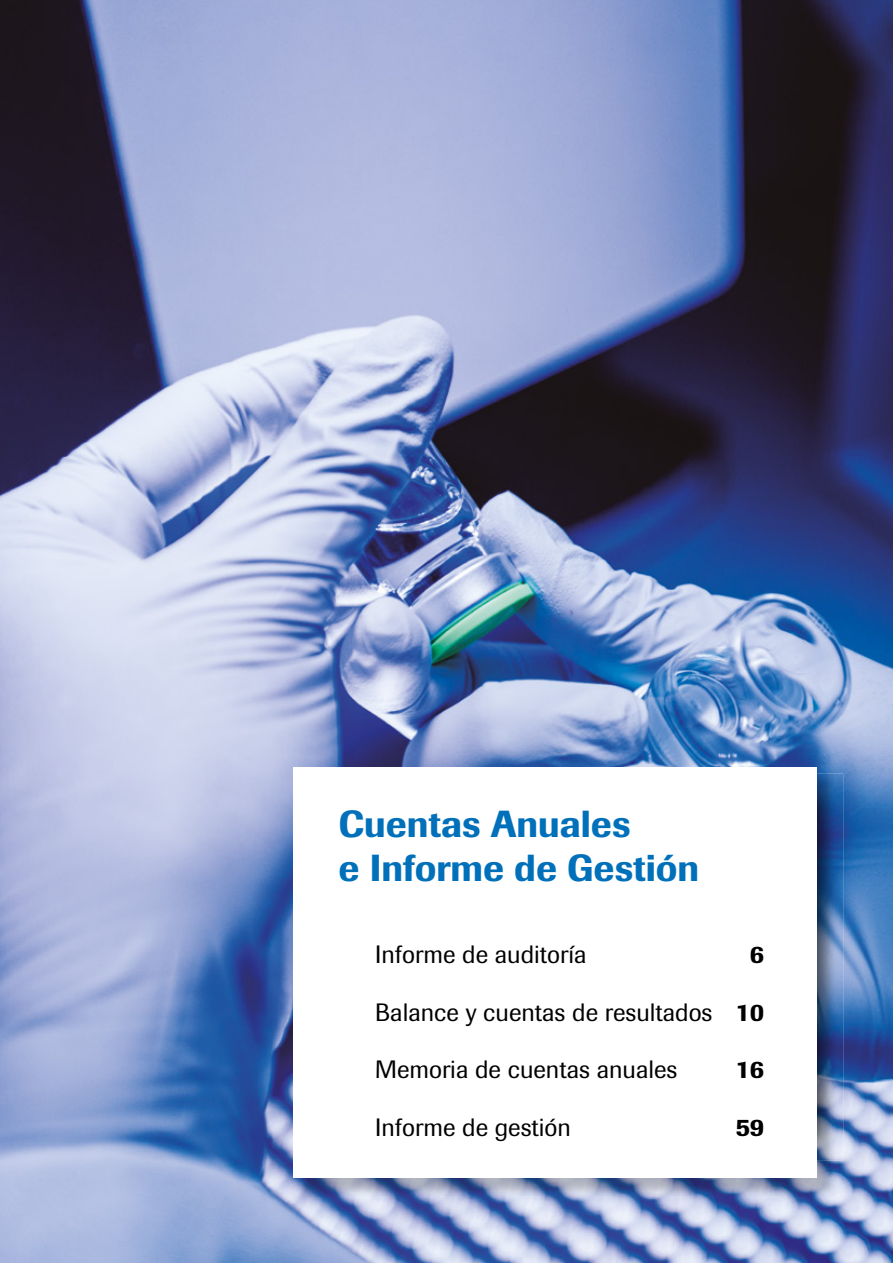
<style>
.page{position:relative;width:893px;height:1263px;background:#fff}
.page>*{position:absolute;margin:0;border:0;box-sizing:border-box;transform-origin:0 0}
.t1{font:500 37.2px/44.1px "Imago";color:#0070ba}
.t2{font:24.9px "Imago";color:#000}
.t3{font:500 24.9px "Imago";color:#000}
.s1{font-weight:500}
</style>
<div class="page">
<img style="left:0;top:0;width:893px;height:1263px">
<img style="left:837px;top:821px;width:6px;height:340px">
<div style="left:297px;top:771px;width:540px;height:427px;background:#000;opacity:.22"></div>
<div style="left:293px;top:767px;width:523px;height:411px;background:#fff"></div>
<h1 class="t1" style="left:338px;top:801px;width:362px">Cuentas Anuales<br>e Informe de Gestión</h1>
<p class="t2" style="left:375px;top:938px;width:213px">Informe de auditoría</p>
<p class="t3" style="left:750px;top:938px;width:16px">6</p>
<p class="t2" style="left:375px;top:996px;width:391px">Balance y cuentas de resultados <span class="s1">10</span></p>
<p class="t2" style="left:375px;top:1053px;width:304px">Memoria de cuentas anuales</p>
<p class="t3" style="left:735px;top:1053px;width:30px">16</p>
<p class="t2" style="left:375px;top:1111px;width:197px">Informe de gestión</p>
<p class="t3" style="left:735px;top:1111px;width:30px">59</p>
</div>
